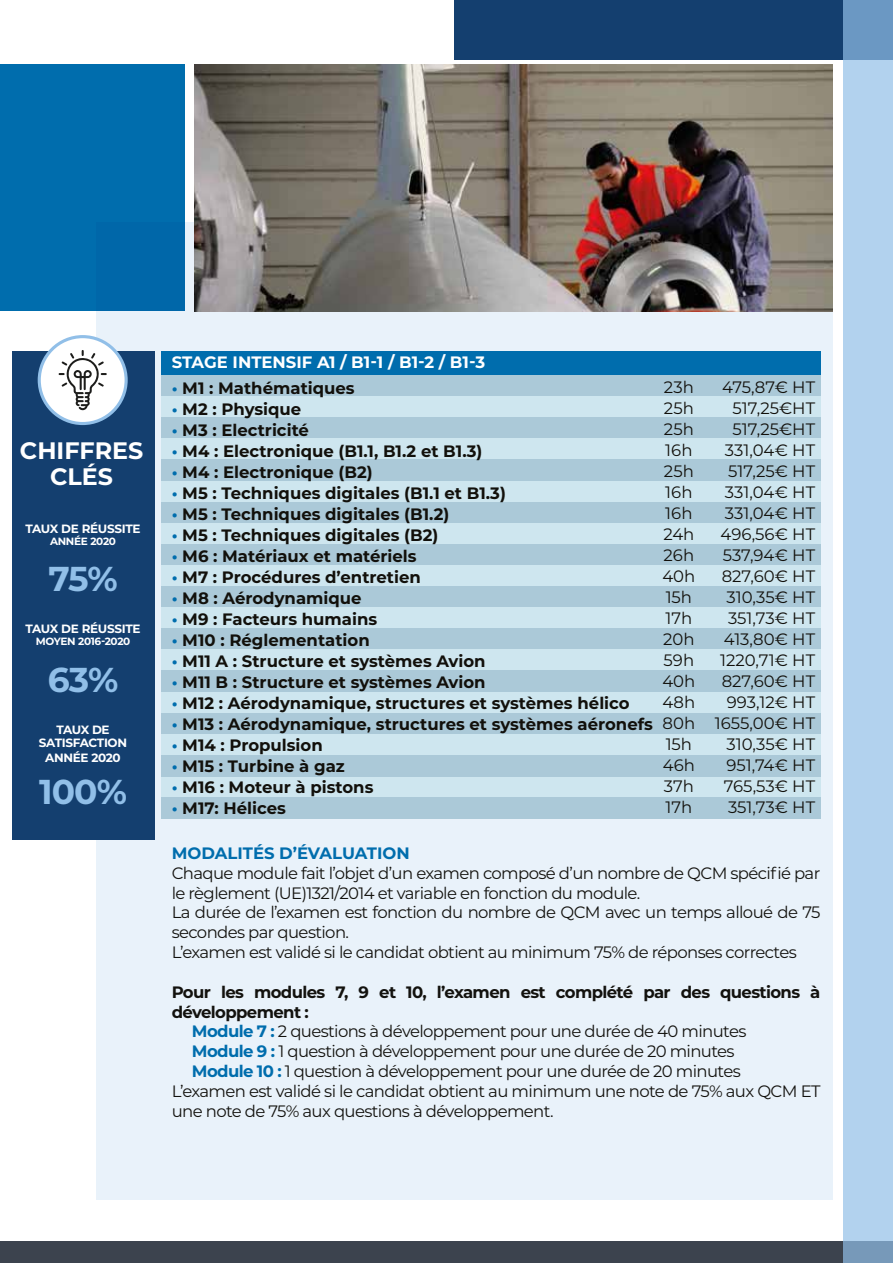
<style>
.page{position:relative;width:893px;height:1263px;background:#fff}
.page>*{position:absolute;margin:0;border:0;box-sizing:border-box;transform-origin:0 0}
.t1{font:700 34.5px "Montserrat";letter-spacing:-.025em;color:#91bfe8}
.t2{font:700 23.85px/26px "Montserrat";color:#fff;text-align:center}
.t3{font:16.5px/19.8px "Montserrat";letter-spacing:-.04em;color:#13120e}
.t4{font:700 16.5px "Montserrat";color:#12100b}
.t5{font:16.5px/21px "Montserrat";color:#12100b}
.t6{font:700 16.5px "Montserrat";letter-spacing:-.04em;color:#13120e}
.t7{font:700 16.5px "Montserrat";color:#fff}
.t8{font:700 16.5px "Montserrat";color:#006dad}
.t9{font:700 12px/13.5px "Montserrat";letter-spacing:-.025em;color:#fff;text-align:center}
.t10{font:700 10.5px "Montserrat";letter-spacing:-.03em;color:#fff}
.s1{color:#006dad}
.s2{font-weight:700;color:#006dad}
</style>
<div class="page">
<div style="left:455px;top:0;width:438px;height:59px;background:#143f6f"></div>
<div style="left:96px;top:222px;width:736px;height:977px;background:#e9f2fa"></div>
<div style="left:0;top:65px;width:184px;height:246px;background:#006dad"></div>
<div style="left:0;top:1241px;width:893px;height:22px;background:#3c434e"></div>
<div style="left:843px;top:0;width:50px;height:1263px;background:#b2d2ee"></div>
<img style="left:195px;top:65px;width:637px;height:246px">
<div style="left:161px;top:776px;width:659px;height:21px;background:#cee6ef"></div>
<div style="left:161px;top:797px;width:659px;height:21px;background:#abc9d8"></div>
<div style="left:161px;top:692px;width:659px;height:21px;background:#cee6ef"></div>
<div style="left:161px;top:713px;width:659px;height:21px;background:#abc9d8"></div>
<div style="left:161px;top:734px;width:659px;height:21px;background:#cee6ef"></div>
<div style="left:161px;top:755px;width:659px;height:21px;background:#abc9d8"></div>
<div style="left:161px;top:351px;width:659px;height:25px;background:#006dad"></div>
<div style="left:161px;top:376px;width:659px;height:21px;background:#abc9d8"></div>
<div style="left:161px;top:397px;width:659px;height:21px;background:#cee6ef"></div>
<div style="left:161px;top:418px;width:659px;height:21px;background:#abc9d8"></div>
<div style="left:161px;top:439px;width:659px;height:21px;background:#cee6ef"></div>
<div style="left:161px;top:460px;width:659px;height:21px;background:#abc9d8"></div>
<div style="left:161px;top:481px;width:659px;height:21px;background:#cee6ef"></div>
<div style="left:161px;top:502px;width:659px;height:21px;background:#abc9d8"></div>
<div style="left:161px;top:523px;width:659px;height:21px;background:#cee6ef"></div>
<div style="left:161px;top:544px;width:659px;height:21px;background:#abc9d8"></div>
<div style="left:161px;top:565px;width:659px;height:21px;background:#cee6ef"></div>
<div style="left:161px;top:586px;width:659px;height:22px;background:#abc9d8"></div>
<div style="left:161px;top:608px;width:659px;height:21px;background:#cee6ef"></div>
<div style="left:161px;top:629px;width:659px;height:21px;background:#abc9d8"></div>
<div style="left:161px;top:650px;width:659px;height:21px;background:#cee6ef"></div>
<div style="left:161px;top:671px;width:659px;height:21px;background:#abc9d8"></div>
<div style="left:12px;top:352px;width:142px;height:488px;background:#143f6f"></div>
<div style="left:39px;top:337px;width:87px;height:86px;background:#fff;border-radius:50%"></div>
<div style="left:38px;top:335px;width:90px;height:90px;border:3px solid #91bfe8;border-radius:50%"></div>
<svg style="left:59px;top:350px;width:48px;height:60px"></svg>
<h2 class="t2" style="left:20px;top:436px;width:125px">CHIFFRES<br>CLÉS</h2>
<p class="t9" style="left:26px;top:521px;width:116px">TAUX DE RÉUSSITE</p>
<p class="t10" style="left:50px;top:533px;width:68px">ANNÉE 2020</p>
<h1 class="t1" style="left:48px;top:554px;width:71px">75%</h1>
<p class="t9" style="left:26px;top:621px;width:116px">TAUX DE RÉUSSITE</p>
<p class="t10" style="left:36px;top:634px;width:96px">MOYEN 2016-2020</p>
<h1 class="t1" style="left:48px;top:654px;width:72px">63%</h1>
<p class="t9" style="left:39px;top:722px;width:90px">TAUX DE<br>SATISFACTION</p>
<p class="t9" style="left:45px;top:750px;width:77px">ANNÉE 2020</p>
<h1 class="t1" style="left:39px;top:767px;width:89px">100%</h1>
<p class="t7" style="left:172px;top:351px;width:315px">STAGE INTENSIF A1 / B1-1 / B1-2 / B1-3</p>
<p class="t4" style="left:172px;top:376px;width:185px"><span class="s1">•</span> M1 : Mathématiques</p>
<p class="t4" style="left:172px;top:397px;width:131px"><span class="s1">•</span> M2 : Physique</p>
<p class="t4" style="left:172px;top:418px;width:139px"><span class="s1">•</span> M3 : Electricité</p>
<p class="t4" style="left:172px;top:439px;width:312px"><span class="s1">•</span> M4 : Electronique (B1.1, B1.2 et B1.3)</p>
<p class="t4" style="left:172px;top:460px;width:202px"><span class="s1">•</span> M4 : Electronique (B2)</p>
<p class="t4" style="left:172px;top:481px;width:336px"><span class="s1">•</span> M5 : Techniques digitales (B1.1 et B1.3)</p>
<p class="t4" style="left:172px;top:502px;width:279px"><span class="s1">•</span> M5 : Techniques digitales (B1.2)</p>
<p class="t4" style="left:172px;top:523px;width:268px"><span class="s1">•</span> M5 : Techniques digitales (B2)</p>
<p class="t4" style="left:172px;top:544px;width:246px"><span class="s1">•</span> M6 : Matériaux et matériels</p>
<p class="t4" style="left:172px;top:565px;width:251px"><span class="s1">•</span> M7 : Procédures d’entretien</p>
<p class="t4" style="left:172px;top:586px;width:191px"><span class="s1">•</span> M8 : Aérodynamique</p>
<p class="t4" style="left:172px;top:607px;width:207px"><span class="s1">•</span> M9 : Facteurs humains</p>
<p class="t4" style="left:172px;top:628px;width:200px"><span class="s1">•</span> M10 : Réglementation</p>
<p class="t4" style="left:172px;top:649px;width:315px"><span class="s1">•</span> M11 A : Structure et systèmes Avion</p>
<p class="t4" style="left:172px;top:670px;width:315px"><span class="s1">•</span> M11 B : Structure et systèmes Avion</p>
<p class="t4" style="left:172px;top:691px;width:459px"><span class="s1">•</span> M12 : Aérodynamique, structures et systèmes hélico</p>
<p class="t4" style="left:172px;top:712px;width:483px"><span class="s1">•</span> M13 : Aérodynamique, structures et systèmes aéronefs</p>
<p class="t4" style="left:172px;top:733px;width:153px"><span class="s1">•</span> M14 : Propulsion</p>
<p class="t4" style="left:172px;top:754px;width:175px"><span class="s1">•</span> M15 : Turbine à gaz</p>
<p class="t4" style="left:172px;top:775px;width:203px"><span class="s1">•</span> M16 : Moteur à pistons</p>
<p class="t4" style="left:172px;top:796px;width:116px"><span class="s1">•</span> M17: Hélices</p>
<p class="t8" style="left:172px;top:841px;width:240px">MODALITÉS D’ÉVALUATION</p>
<p class="t3" style="left:172px;top:862px;width:650px">Chaque module fait l’objet d’un examen composé d’un nombre de QCM spécifié par le règlement (UE)1321/2014 et variable en fonction du module.<br>La durée de l’examen est fonction du nombre de QCM avec un temps alloué de 75 secondes par question.<br>L’examen est validé si le candidat obtient au minimum 75% de réponses correctes</p>
<p class="t6" style="left:172px;top:980px;width:650px">Pour les modules 7, 9 et 10, l’examen est complété par des questions à</p>
<p class="t6" style="left:172px;top:1000px;width:139px">développement :</p>
<p class="t3" style="left:192px;top:1021px;width:556px"><span class="s2">Module 7 :</span> 2 questions à développement pour une durée de 40 minutes</p>
<p class="t3" style="left:192px;top:1041px;width:544px"><span class="s2">Module 9 :</span> 1 question à développement pour une durée de 20 minutes</p>
<p class="t3" style="left:192px;top:1060px;width:550px"><span class="s2">Module 10 :</span> 1 question à développement pour une durée de 20 minutes</p>
<p class="t3" style="left:172px;top:1080px;width:650px">L’examen est validé si le candidat obtient au minimum une note de 75% aux QCM ET</p>
<p class="t3" style="left:172px;top:1100px;width:383px">une note de 75% aux questions à développement.</p>
<p class="t5" style="left:662px;top:376px;width:34px">23h<br>25h<br>25h<br>16h<br>25h<br>16h<br>16h<br>24h<br>26h<br>40h<br>15h<br>17h<br>20h<br>59h<br>40h<br>48h<br>80h<br>15h<br>46h<br>37h<br>17h</p>
<p class="t5" style="left:715px;top:376px;width:102px;text-align:right">475,87€ HT<br>517,25€HT<br>517,25€HT<br>331,04€ HT<br>517,25€ HT<br>331,04€ HT<br>331,04€ HT<br>496,56€ HT<br>537,94€ HT<br>827,60€ HT<br>310,35€ HT<br>351,73€ HT<br>413,80€ HT<br>1220,71€ HT<br>827,60€ HT<br>993,12€ HT<br>1655,00€ HT<br>310,35€ HT<br>951,74€ HT<br>765,53€ HT<br>351,73€ HT</p>
</div>
